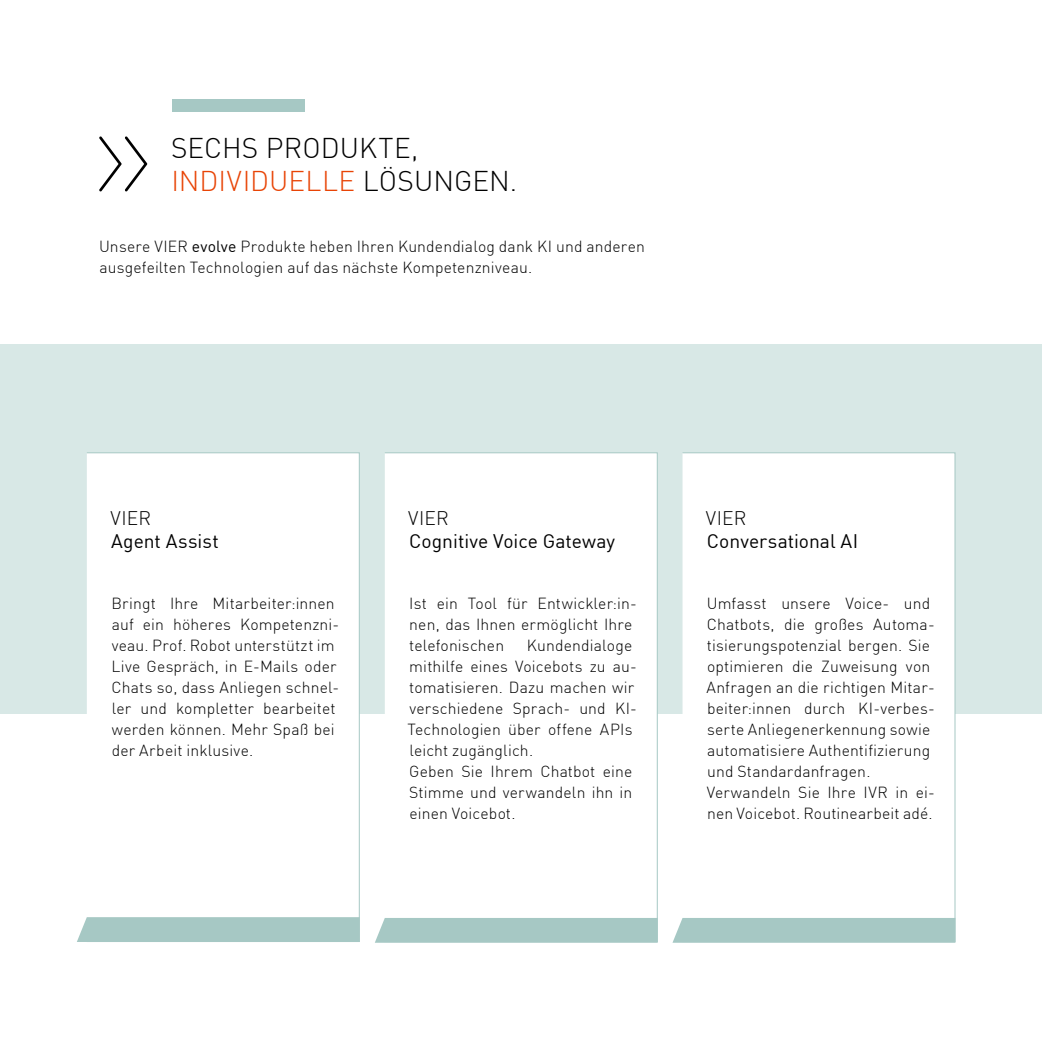
<style>
.page{position:relative;width:1042px;height:1042px;background:#fff}
.page>*{position:absolute;margin:0;border:0;box-sizing:border-box;transform-origin:0 0}
.t1{font:300 28px/33.6px "DINOT";letter-spacing:.005em;color:#000}
.t2{font:19.25px "DINOT";color:#000}
.t3{font:300 19.25px "DINOT";letter-spacing:.015em;color:#000}
.t4{font:300 15.75px/21px "DINOT";letter-spacing:.01em;color:#000}
.s1{color:#e84406}
.s2{font-weight:400}
</style>
<div class="page">
<div style="left:0;top:345px;width:1042px;height:369px;background:#d8e8e6"></div>
<svg style="left:99px;top:136px;width:48px;height:56px"></svg>
<div style="left:172px;top:99px;width:133px;height:13px;background:#a6c8c4"></div>
<div style="left:86px;top:452px;width:274px;height:490px;background:#fff;border:1px solid #a6c8c4"></div>
<div style="left:384px;top:452px;width:274px;height:490px;background:#fff;border:1px solid #a6c8c4"></div>
<div style="left:682px;top:452px;width:273px;height:490px;background:#fff;border:1px solid #a6c8c4"></div>
<svg style="left:77px;top:917px;width:879px;height:26px;background:#aecdc9"></svg>
<h1 class="t1" style="left:171px;top:129px;width:348px">SECHS PRODUKTE,<br><span class="s1">INDIVIDUELLE</span> LÖSUNGEN.</h1>
<p class="t4" style="left:99px;top:235px;width:547px">Unsere VIER <span class="s2">evolve</span> Produkte heben Ihren Kundendialog dank KI und anderen ausgefeilten Technologien auf das nächste Kompetenzniveau.</p>
<p class="t3" style="left:110px;top:503px;width:42px">VIER</p>
<p class="t2" style="left:111px;top:526px;width:109px">Agent Assist</p>
<p class="t4" style="left:111px;top:592px;width:229px">Bringt Ihre Mitarbeiter:innen auf ein höheres Kompetenzni&shy;veau. Prof. Robot unterstützt im<br>Live Gespräch, in E-Mails oder<br>Chats so, dass Anliegen schnel&shy;ler und kompletter bearbeitet werden können. Mehr Spaß bei der Arbeit inklusive.</p>
<p class="t3" style="left:408px;top:503px;width:42px">VIER</p>
<p class="t2" style="left:409px;top:526px;width:207px">Cognitive Voice Gateway</p>
<p class="t4" style="left:409px;top:592px;width:229px">Ist ein Tool für Entwickler:in&shy;nen, das Ihnen ermöglicht Ihre telefonischen</p>
<p class="t4" style="left:407px;top:634px;width:231px;text-indent:120px">Kundendialoge mithilfe eines Voicebots zu au&shy;tomatisieren. Dazu machen wir verschiedene Sprach- und KI-<br>Technologien über offene APIs leicht zugänglich.<br>Geben Sie Ihrem Chatbot eine<br>Stimme und verwandeln ihn in einen Voicebot.</p>
<p class="t3" style="left:706px;top:503px;width:42px">VIER</p>
<p class="t2" style="left:707px;top:526px;width:153px">Conversational AI</p>
<p class="t4" style="left:706px;top:592px;width:230px">Umfasst unsere Voice- und<br>Chatbots, die großes Automa&shy;tisierungspotenzial bergen. Sie optimieren die Zuweisung von<br>Anfragen an die richtigen Mitar&shy;beiter:innen durch KI-verbes&shy;serte Anliegenerkennung sowie automatisiere Authentifizierung und Standardanfragen.<br>Verwandeln Sie Ihre IVR in ei&shy;nen Voicebot. Routinearbeit adé.</p>
</div>
